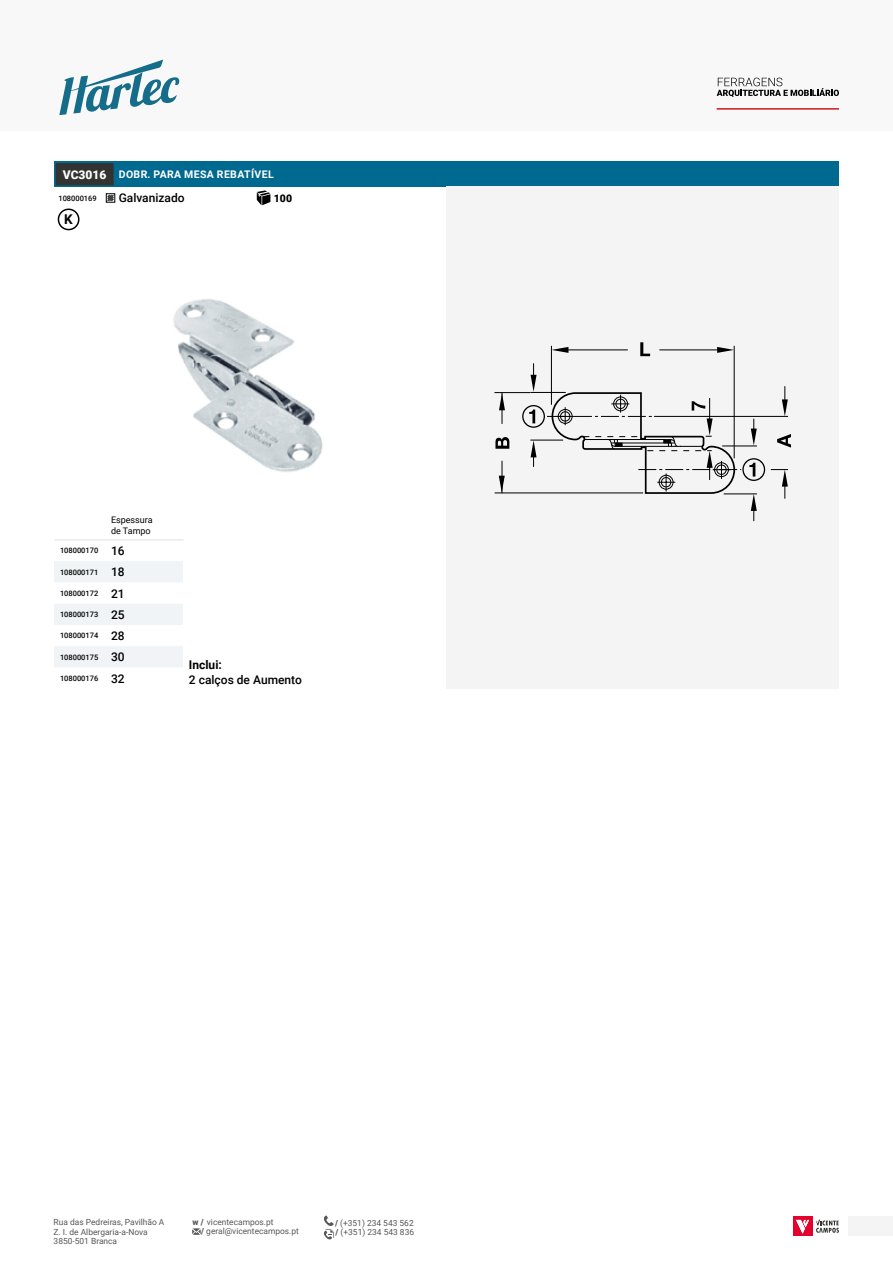
<style>
.page{position:relative;width:893px;height:1263px;background:#fff}
.page>*{position:absolute;margin:0;border:0;box-sizing:border-box;transform-origin:0 0}
.t1{font:700 13.5px "Roboto";color:#000}
.t2{font:500 12px "Roboto";color:#000}
.t3{font:700 12px "Roboto";color:#000}
.t4{font:700 10.5px "Roboto";letter-spacing:.035em;color:#fff}
.t5{font:900 10.5px "Roboto";color:#000}
.t6{font:9px/10.5px "Roboto";color:#000}
.t7{font:8.4px/9.6px "Roboto";color:#575756}
.t8{font:500 7.5px "Roboto";color:#000}
.s1{font-weight:900;font-size:12px}
.s2{font-size:12px}
.s3{font-weight:900}
</style>
<div class="page">
<div style="left:0;top:0;width:893px;height:131px;background:#f8f8f8"></div>
<svg style="left:59px;top:60px;width:120px;height:55px"></svg>
<div style="left:849px;top:1216px;width:44px;height:20px;background:#f4f4f4"></div>
<svg style="left:717px;top:78px;width:122px;height:19px"></svg>
<hr style="left:717px;top:108px;width:122px;height:2px;background:#cd171a">
<div style="left:793px;top:1216px;width:19px;height:20px;background:#e4032e"></div>
<svg style="left:796px;top:1220px;width:13px;height:14px"></svg>
<svg style="left:816px;top:1219px;width:23px;height:14px"></svg>
<svg style="left:192px;top:1228px;width:9px;height:7px"></svg>
<svg style="left:324px;top:1215px;width:10px;height:24px"></svg>
<img style="left:173px;top:299px;width:150px;height:173px">
<div style="left:54px;top:162px;width:785px;height:25px;background:#00698f"></div>
<div style="left:54px;top:162px;width:61px;height:25px;background:#333332;border:2px solid #00698f"></div>
<svg style="left:257px;top:190px;width:13px;height:15px"></svg>
<svg style="left:106px;top:193px;width:9px;height:10px"></svg>
<svg style="left:54px;top:540px;width:129px;height:127px"></svg>
<hr style="left:54px;top:539px;width:51px;height:1px;background:#e3e3e3">
<hr style="left:105px;top:539px;width:79px;height:1px;background:#e3e3e3">
<div style="left:446px;top:187px;width:393px;height:502px;background:#f4f4f4"></div>
<hr style="left:551px;top:346px;width:1px;height:59px;background:#000">
<hr style="left:734px;top:346px;width:1px;height:112px;background:#000">
<hr style="left:494px;top:392px;width:36px;height:1px;background:#000">
<hr style="left:654px;top:416px;width:134px;height:1px;background:#000">
<svg style="left:499px;top:393px;width:6px;height:17px"></svg>
<svg style="left:771px;top:469px;width:17px;height:29px"></svg>
<svg style="left:499px;top:476px;width:6px;height:16px"></svg>
<hr style="left:567px;top:349px;width:60px;height:1px;background:#000">
<svg style="left:551px;top:347px;width:17px;height:6px"></svg>
<hr style="left:660px;top:349px;width:61px;height:1px;background:#000">
<svg style="left:717px;top:347px;width:17px;height:6px"></svg>
<svg style="left:640px;top:342px;width:10px;height:14px"></svg>
<svg style="left:777px;top:434px;width:14px;height:14px"></svg>
<hr style="left:495px;top:492px;width:148px;height:1px;background:#000">
<hr style="left:502px;top:393px;width:1px;height:31px;background:#000">
<hr style="left:502px;top:461px;width:1px;height:32px;background:#000">
<svg style="left:495px;top:437px;width:14px;height:12px"></svg>
<svg style="left:782px;top:386px;width:6px;height:30px"></svg>
<svg style="left:522px;top:364px;width:243px;height:157px"></svg>
<div style="left:58px;top:209px;width:21px;height:21px;border:2px solid #000;border-radius:50%"></div>
<p class="t4" style="left:63px;top:167px;width:212px"><span class="s1">VC3016</span> DOBR. PARA MESA REBATÍVEL</p>
<p class="t8" style="left:58px;top:193px;width:40px">108000169</p>
<h2 class="t2" style="left:119px;top:190px;width:67px">Galvanizado</h2>
<p class="t5" style="left:274px;top:191px;width:20px">100</p>
<h1 class="t1" style="left:64px;top:210px;width:10px">K</h1>
<p class="t6" style="left:111px;top:515px;width:43px">Espessura de Tampo</p>
<p class="t8" style="left:60px;top:545px;width:66px">108000170 <span class="s2">16</span></p>
<p class="t8" style="left:60px;top:567px;width:66px">108000171 <span class="s2">18</span></p>
<p class="t8" style="left:60px;top:588px;width:66px">108000172 <span class="s2">21</span></p>
<p class="t8" style="left:60px;top:609px;width:66px">108000173 <span class="s2">25</span></p>
<p class="t8" style="left:60px;top:630px;width:66px">108000174 <span class="s2">28</span></p>
<p class="t8" style="left:60px;top:652px;width:66px">108000175 <span class="s2">30</span></p>
<p class="t8" style="left:60px;top:673px;width:66px">108000176 <span class="s2">32</span></p>
<h2 class="t3" style="left:189px;top:656px;width:34px">Inclui:</h2>
<h2 class="t2" style="left:189px;top:671px;width:114px">2 calços de Aumento</h2>
<p class="t7" style="left:54px;top:1217px;width:112px">Rua das Pedreiras, Pavilhão A</p>
<p class="t7" style="left:335px;top:1217px;width:80px"><span class="s3">/</span> (+351) 234 543 562</p>
<p class="t7" style="left:54px;top:1226px;width:96px">Z. I. de Albergaria-a-Nova<br>3850-501 Branca</p>
<p class="t7" style="left:201px;top:1217px;width:99px;line-height:9.1px;text-indent:-9px"><span class="s3">w /</span> vicentecampos.pt<br><span class="s3">/</span> geral@vicentecampos.pt</p>
<p class="t7" style="left:336px;top:1227px;width:80px"><span class="s3">/</span> (+351) 234 543 836</p>
</div>
